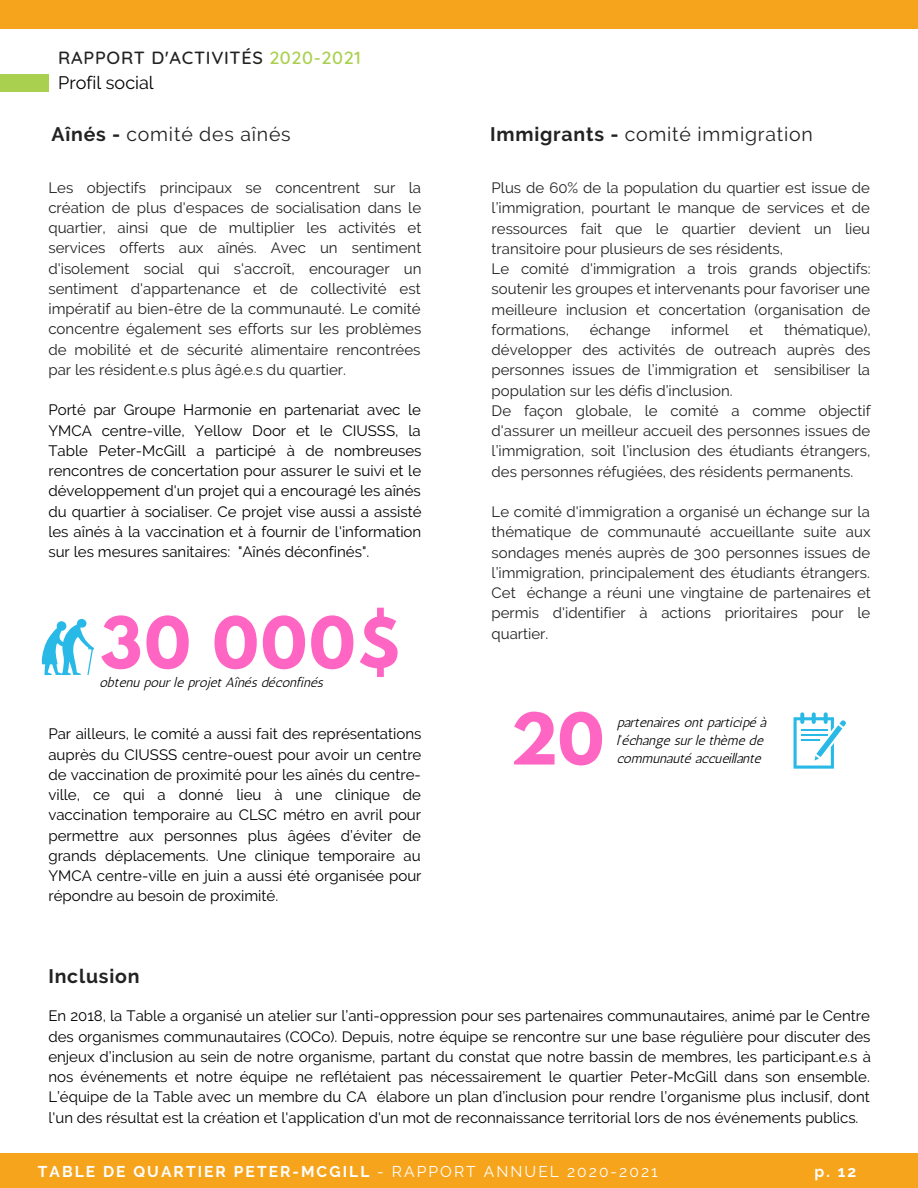
<style>
.page{position:relative;width:918px;height:1188px;background:#fff}
.page>*{position:absolute;margin:0;border:0;box-sizing:border-box;transform-origin:0 0}
.t1{font:700 63px "League Spartan";letter-spacing:.04em;color:#ff66c4}
.t2{font:19.5px "Raleway";letter-spacing:.04em;color:#222}
.t3{font:700 19.5px "Raleway";letter-spacing:.04em;color:#222}
.t4{font:500 18px "Quicksand";letter-spacing:.04em;color:#222}
.t5{font:18px "Raleway";color:#000}
.t6{font:700 15.6px "Raleway";letter-spacing:.13em;color:#fff}
.t7{font:15px/20.2px "Raleway";color:#222;text-align:justify}
.t8{font:15px/20.2px "Raleway";color:#000;text-align:justify}
.t9{font:13.5px/18px "CA Generated";color:#000}
.s1{color:#aad050}
.s2{font-weight:700}
.s3{font-weight:400}
</style>
<div class="page">
<div style="left:0;top:1153px;width:918px;height:35px;background:#f7a41d"></div>
<div style="left:0;top:0;width:918px;height:28px;background:#f7a41d"></div>
<svg style="left:794px;top:712px;width:52px;height:57px"></svg>
<svg style="left:42px;top:619px;width:52px;height:56px"></svg>
<div style="left:0;top:75px;width:49px;height:16px;background:#aad050"></div>
<p class="t4" style="left:58px;top:46px;width:304px">RAPPORT D'ACTIVITÉS <span class="s1">2020-2021</span></p>
<p class="t5" style="left:58px;top:72px;width:97px">Profil social</p>
<h2 class="t2" style="left:51px;top:122px;width:241px"><span class="s2">Aînés -</span> comité des aînés</h2>
<h2 class="t2" style="left:490px;top:122px;width:324px"><span class="s2">Immigrants -</span> comité immigration</h2>
<p class="t7" style="left:492px;top:178px;width:381px;text-align:left">Plus de 60% de la population du quartier est issue de l’immigration, pourtant le manque de services et de ressources fait que le quartier devient un lieu transitoire pour plusieurs de ses résidents,<br>Le comité d'immigration a trois grands objectifs: soutenir les groupes et intervenants pour favoriser une meilleure inclusion et concertation (organisation de formations,</p>
<p class="t7" style="left:48px;top:177px;width:375px">Les objectifs principaux se concentrent sur la création de plus d'espaces de socialisation dans le quartier, ainsi que de multiplier les activités et services offerts aux aînés. Avec un sentiment d'isolement social qui s'accroît, encourager un sentiment d'appartenance et de collectivité est impératif au bien-être de la communauté. Le comité concentre également ses efforts sur les problèmes de mobilité et de sécurité alimentaire rencontrées par les résident.e.s plus âgé.e.s du quartier.</p>
<p class="t8" style="left:48px;top:400px;width:375px">Porté par Groupe Harmonie en partenariat avec le YMCA centre-ville, Yellow Door et le CIUSSS, la Table Peter-McGill a participé à de nombreuses rencontres de concertation pour assurer le suivi et le développement d'un projet qui a encouragé les aînés du quartier à socialiser. Ce projet vise aussi a assisté les aînés à la vaccination et à fournir de l'information sur les mesures sanitaires: "Aînés déconfinés".</p>
<p class="t7" style="left:590px;top:319px;width:62px">échange</p>
<p class="t7" style="left:671px;top:319px;width:59px">informel</p>
<p class="t7" style="left:750px;top:319px;width:15px">et</p>
<p class="t7" style="left:492px;top:319px;width:381px;text-align:left;text-indent:292px">thématique), développer des activités de outreach auprès des personnes issues de l’immigration et sensibiliser la population sur les défis d’inclusion.<br>De façon globale, le comité a comme objectif d'assurer un meilleur accueil des personnes issues de l’immigration, soit l’inclusion des étudiants étrangers, des personnes réfugiées, des résidents permanents.</p>
<p class="t7" style="left:492px;top:502px;width:381px">Le comité d'immigration a organisé un échange sur la thématique de communauté accueillante suite aux sondages menés auprès de 300 personnes issues de l’immigration, principalement des étudiants étrangers.<br>Cet échange a réuni une vingtaine de partenaires et permis d'identifier à actions prioritaires pour le quartier.</p>
<h1 class="t1" style="left:100px;top:612px;width:301px">30 000$</h1>
<p class="t9" style="left:100px;top:673px;width:225px">obtenu pour le projet Aînés déconfinés</p>
<p class="t8" style="left:48px;top:724px;width:375px">Par ailleurs, le comité a aussi fait des représentations auprès du CIUSSS centre-ouest pour avoir un centre de vaccination de proximité pour les aînés du centre&shy;ville, ce qui a donné lieu à une clinique de vaccination temporaire au CLSC métro en avril pour permettre aux personnes plus âgées d’éviter de grands déplacements. Une clinique temporaire au YMCA centre-ville en juin a aussi été organisée pour répondre au besoin de proximité.</p>
<h2 class="t3" style="left:48px;top:964px;width:93px">Inclusion</h2>
<h1 class="t1" style="left:511px;top:708px;width:95px">20</h1>
<p class="t9" style="left:617px;top:713px;width:151px">partenaires ont participé à l'échange sur le thème de communauté accueillante</p>
<p class="t8" style="left:48px;top:1006px;width:824px">En 2018, la Table a organisé un atelier sur l’anti-oppression pour ses partenaires communautaires, animé par le Centre des organismes communautaires (COCo). Depuis, notre équipe se rencontre sur une base régulière pour discuter des enjeux d’inclusion au sein de notre organisme, partant du constat que notre bassin de membres, les participant.e.s à nos événements et notre équipe ne reflétaient pas nécessairement le quartier Peter-McGill dans son ensemble.<br>L’équipe de la Table avec un membre du CA élabore un plan d’inclusion pour rendre l’organisme plus inclusif, dont l'un des résultat est la création et l'application d'un mot de reconnaissance territorial lors de nos événements publics.</p>
<p class="t6" style="left:38px;top:1162px;width:621px">TABLE DE QUARTIER PETER-MCGILL <span class="s3">- RAPPORT ANNUEL 2020-2021</span></p>
<p class="t6" style="left:814px;top:1162px;width:43px">p. 12</p>
</div>
